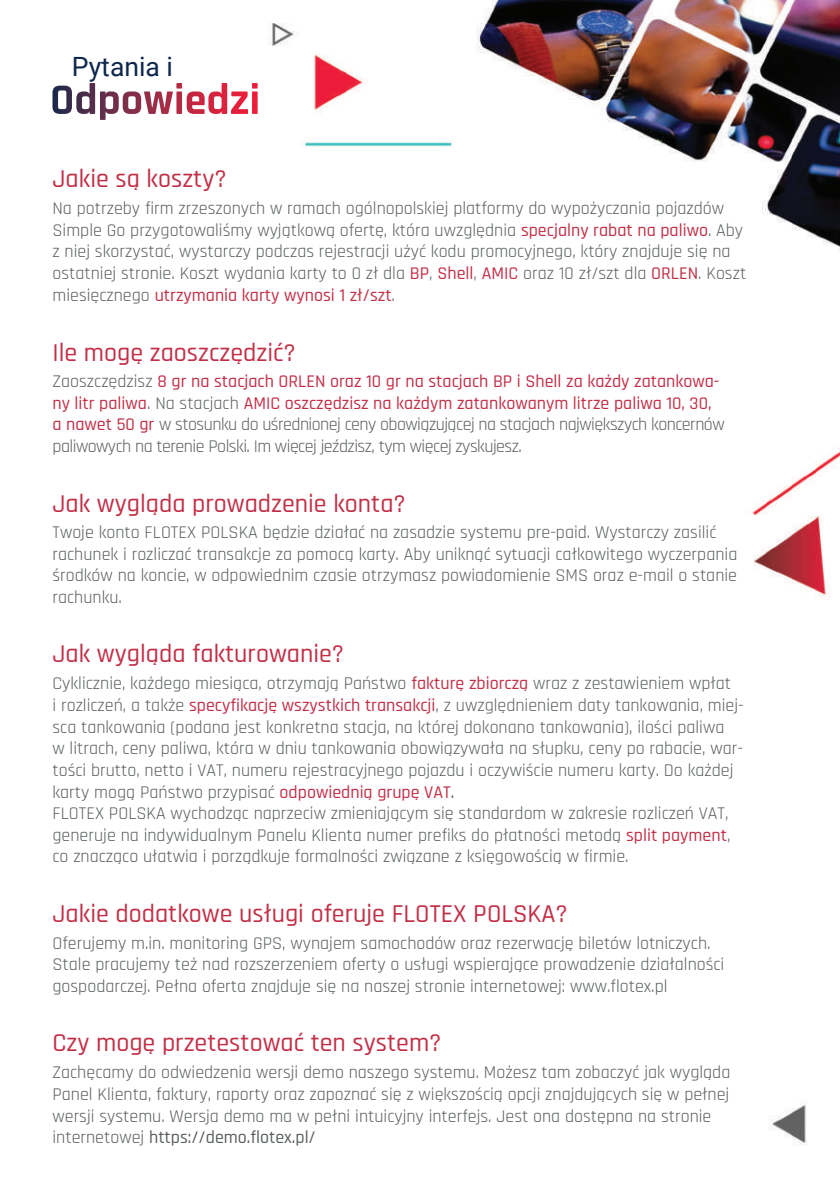
<style>
.page{position:relative;width:840px;height:1191px;background:#fff}
.page>*{position:absolute;margin:0;border:0;box-sizing:border-box;transform-origin:0 0}
.t1{font:26.6px "Roboto";color:#0e274b}
.t2{font:500 26px "Rajdhani";color:#c22e46}
.t3{font:18px/21.6px "Rajdhani";color:#595e5e}
.t4{font:18px/21.6px "Rajdhani";letter-spacing:-.03em;color:#595e5e}
.s1{font-weight:500;color:#c22e46}
.s2{font-weight:500}
</style>
<div class="page">
<img style="left:100px;top:0;width:739px;height:1145px">
<svg style="left:52px;top:83px;width:205px;height:31px"></svg>
<h1 class="t1" style="left:72px;top:48px;width:103px">Pytania i</h1>
<h2 class="t2" style="left:52px;top:164px;width:176px">Jakie są koszty?</h2>
<p class="t3" style="left:52px;top:198px;width:694px">Na potrzeby firm zrzeszonych w ramach ogólnopolskiej platformy do wypożyczania pojazdów Simple Go przygotowaliśmy wyjątkową ofertę, która uwzględnia <span class="s1">specjalny rabat na paliwo</span>. Aby z niej skorzystać, wystarczy podczas rejestracji użyć kodu promocyjnego, który znajduje się na ostatniej stronie. Koszt wydania karty to 0 zł dla <span class="s1">BP</span>, <span class="s1">Shell</span>, <span class="s1">AMIC</span> oraz 10 zł/szt dla <span class="s1">ORLEN</span>. Koszt miesięcznego <span class="s1">utrzymania karty wynosi 1 zł/szt</span>.</p>
<h2 class="t2" style="left:52px;top:337px;width:244px">Ile mogę zaoszczędzić?</h2>
<p class="t4" style="left:52px;top:371px;width:673px">Zaoszczędzisz <span class="s1">8 gr na stacjach ORLEN oraz 10 gr na stacjach BP i Shell za każdy zatankowa&shy;ny litr paliwa</span>. Na stacjach <span class="s1">AMIC oszczędzisz na każdym zatankowanym litrze paliwa 10, 30, a nawet 50 gr</span> w stosunku do uśrednionej ceny obowiązującej na stacjach największych koncernów paliwowych na terenie Polski. Im więcej jeździsz, tym więcej zyskujesz.</p>
<h2 class="t2" style="left:52px;top:489px;width:354px">Jak wygląda prowadzenie konta?</h2>
<p class="t3" style="left:52px;top:522px;width:686px">Twoje konto FLOTEX POLSKA będzie działać na zasadzie systemu pre-paid. Wystarczy zasilić rachunek i rozliczać transakcje za pomocą karty. Aby uniknąć sytuacji całkowitego wyczerpania środków na koncie, w odpowiednim czasie otrzymasz powiadomienie SMS oraz e-mail o stanie rachunku.</p>
<h2 class="t2" style="left:52px;top:638px;width:293px">Jak wygląda fakturowanie?</h2>
<p class="t3" style="left:52px;top:673px;width:692px">Cyklicznie, każdego miesiąca, otrzymają Państwo <span class="s1">fakturę zbiorczą</span> wraz z zestawieniem wpłat<br>i rozliczeń, a także <span class="s1">specyfikację wszystkich transakcji</span>, z uwzględnieniem daty tankowania, miej&shy;sca tankowania (podana jest konkretna stacja, na której dokonano tankowania), ilości paliwa<br>w litrach, ceny paliwa, która w dniu tankowania obowiązywała na słupku, ceny po rabacie, war&shy;tości brutto, netto i VAT, numeru rejestracyjnego pojazdu i oczywiście numeru karty. Do każdej karty mogą Państwo przypisać <span class="s1">odpowiednią grupę VAT</span><span class="s2">.<br></span>FLOTEX POLSKA wychodząc naprzeciw zmieniającym się standardom w zakresie rozliczeń VAT, generuje na indywidualnym Panelu Klienta numer prefiks do płatności metodą <span class="s1">split payment</span>, co znacząco ułatwia i porządkuje formalności związane z księgowością w firmie.</p>
<h2 class="t2" style="left:52px;top:898px;width:516px">Jakie dodatkowe usługi oferuje FLOTEX POLSKA?</h2>
<p class="t3" style="left:52px;top:932px;width:673px">Oferujemy m.in. monitoring GPS, wynajem samochodów oraz rezerwację biletów lotniczych.<br>Stale pracujemy też nad rozszerzeniem oferty o usługi wspierające prowadzenie działalności gospodarczej. Pełna oferta znajduje się na naszej stronie internetowej: www.flotex.pl</p>
<h2 class="t2" style="left:52px;top:1027px;width:390px">Czy mogę przetestować ten system?</h2>
<p class="t3" style="left:52px;top:1062px;width:679px">Zachęcamy do odwiedzenia wersji demo naszego systemu. Możesz tam zobaczyć jak wygląda Panel Klienta, faktury, raporty oraz zapoznać się z większością opcji znajdujących się w pełnej wersji systemu. Wersja demo ma w pełni intuicyjny interfejs. Jest ona dostępna na stronie internetowej <span class="s2">https://demo.flotex.pl/</span></p>
</div>
